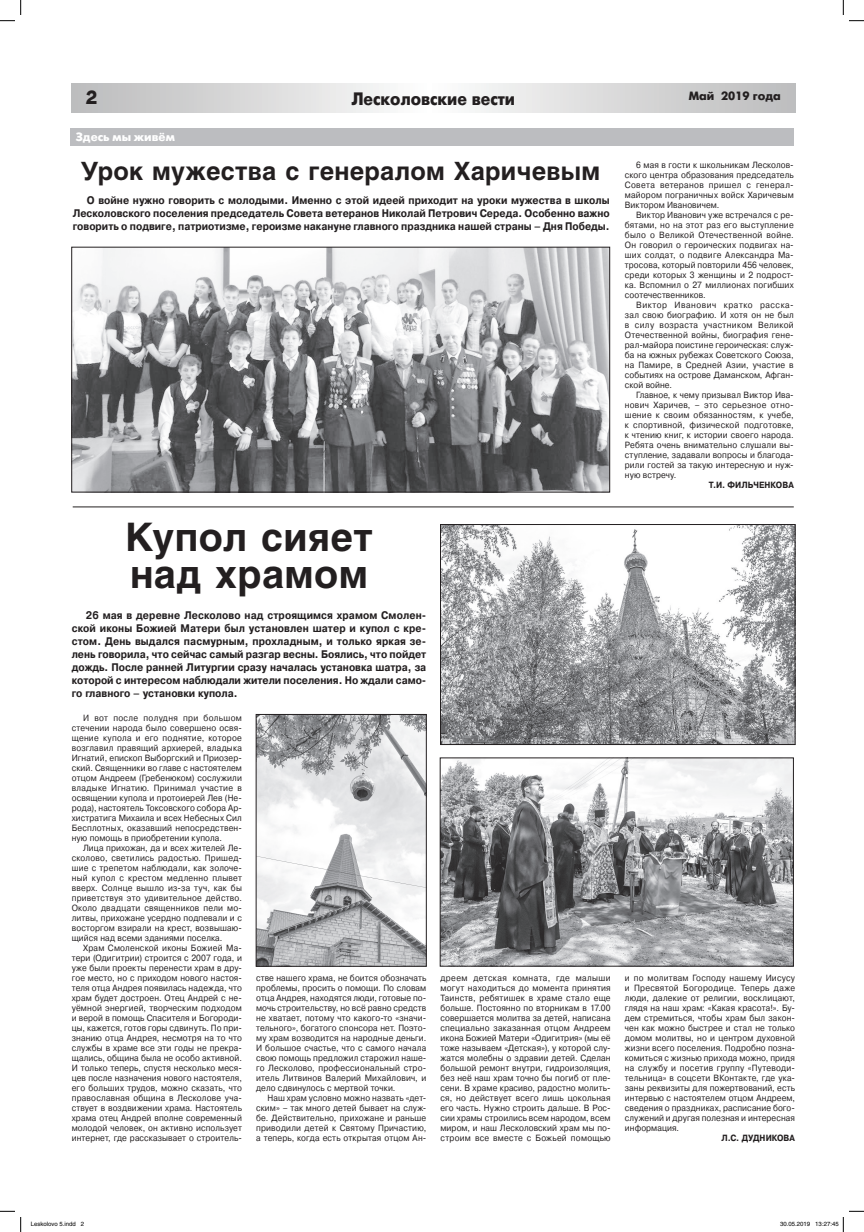
<style>
.page{position:relative;width:864px;height:1232px;background:#fff}
.page>*{position:absolute;margin:0;border:0;box-sizing:border-box;transform-origin:0 0}
.t1{font:700 39px/37px "Helios C";letter-spacing:.01em;color:#231f20}
.t2{font:700 25px "Helios C";letter-spacing:.01em;color:#231f20}
.t3{font:700 18px "Futura Futuris C";color:#231f20;scale:.9 1}
.t4{font:18px "Adver Gothic C";color:#231f20;scale:.9 1}
.t5{font:700 12px "Futura Futuris C";color:#fff}
.t6{font:700 12px "Futura Futuris C";color:#231f20}
.t7{font:700 11px/13px "Pragmatica C";color:#231f20;text-align:justify;scale:.9 1}
.t8{font:9px/10px "Pragmatica C";letter-spacing:.015em;color:#231f20;text-align:justify;scale:.92 1}
.t9{font:700 9px "Pragmatica C";letter-spacing:.005em;color:#231f20;scale:.9 1}
.t10{font:6px "Helvetica";color:#000}
</style>
<div class="page">
<svg style="left:72px;top:83px;width:723px;height:30px"></svg>
<div style="left:70px;top:128px;width:723px;height:17px;background:#bcbdc0"></div>
<img style="left:74px;top:249px;width:533px;height:241px">
<div style="left:72px;top:247px;width:537px;height:245px;border:1px solid #231f20"></div>
<img style="left:442px;top:760px;width:349px;height:204px">
<img style="left:258px;top:716px;width:166px;height:248px">
<div style="left:256px;top:714px;width:170px;height:252px;border:1px solid #231f20"></div>
<img style="left:442px;top:526px;width:351px;height:217px">
<div style="left:440px;top:524px;width:355px;height:221px;border:1px solid #231f20"></div>
<hr style="left:73px;top:507px;width:720px;height:1px;background:#231f20">
<svg style="left:0;top:0;width:21px;height:21px"></svg>
<svg style="left:0;top:1211px;width:21px;height:21px"></svg>
<svg style="left:842px;top:0;width:21px;height:21px"></svg>
<svg style="left:842px;top:1211px;width:21px;height:21px"></svg>
<h3 class="t4" style="left:86px;top:87px;width:14px">2</h3>
<h3 class="t3" style="left:351px;top:88px;width:183px">Лесколовские вести</h3>
<h3 class="t6" style="left:688px;top:89px;width:94px">Май 2019 года</h3>
<h3 class="t5" style="left:76px;top:130px;width:100px">Здесь мы живём</h3>
<p class="t8" style="left:624px;top:160px;width:185px;text-indent:11px">6 мая в гости к школьникам Лесколов&shy;ского центра образования председатель Совета ветеранов пришел с генерал&shy;майором пограничных войск Харичевым Виктором Ивановичем.</p>
<p class="t8" style="left:624px;top:210px;width:185px;text-indent:11px">Виктор Иванович уже встречался с ре&shy;бятами, но на этот раз его выступление было о Великой Отечественной войне.<br>Он говорил о героических подвигах на&shy;ших солдат, о подвиге Александра Ма&shy;тросова, который повторили 456 человек, среди которых 3 женщины и 2 подрост&shy;ка. Вспомнил о 27 миллионах погибших соотечественников.</p>
<p class="t8" style="left:624px;top:300px;width:185px;text-indent:11px">Виктор Иванович кратко расска&shy;зал свою биографию. И хотя он не был в силу возраста участником Великой Отечественной войны, биография гене&shy;рал-майора поистине героическая: служ&shy;ба на южных рубежах Советского Союза, на Памире, в Средней Азии, участие в событиях на острове Даманском, Афган&shy;ской войне.</p>
<p class="t8" style="left:624px;top:390px;width:185px;text-indent:11px">Главное, к чему призывал Виктор Ива&shy;нович Харичев, – это серьезное отно&shy;шение к своим обязанностям, к учебе, к спортивной, физической подготовке, к чтению книг, к истории своего народа.<br>Ребята очень внимательно слушали вы&shy;ступление, задавали вопросы и благода&shy;рили гостей за такую интересную и нуж&shy;ную встречу.</p>
<p class="t9" style="left:708px;top:480px;width:96px">Т.И. ФИЛЬЧЕНКОВА</p>
<h2 class="t2" style="left:81px;top:157px;width:521px">Урок мужества с генералом Харичевым</h2>
<p class="t7" style="left:73px;top:194px;width:598px;text-indent:14px">О войне нужно говорить с молодыми. Именно с этой идеей приходит на уроки мужества в школы Лесколовского поселения председатель Совета ветеранов Николай Петрович Середа. Особенно важно говорить о подвиге, патриотизме, героизме накануне главного праздника нашей страны – Дня Победы.</p>
<h1 class="t1" style="left:125px;top:519px;width:249px">Купол сияет над храмом</h1>
<p class="t7" style="left:72px;top:609px;width:395px;text-indent:14px">26 мая в деревне Лесколово над строящимся храмом Смолен&shy;ской иконы Божией Матери был установлен шатер и купол с кре&shy;стом. День выдался пасмурным, прохладным, и только яркая зе&shy;лень говорила, что сейчас самый разгар весны. Боялись, что пойдет дождь. После ранней Литургии сразу началась установка шатра, за которой с интересом наблюдали жители поселения. Но ждали само&shy;го главного – установки купола.</p>
<p class="t8" style="left:72px;top:713px;width:186px;text-indent:11px">И вот после полудня при большом стечении народа было совершено освя&shy;щение купола и его поднятие, которое возглавил правящий архиерей, владыка Игнатий, епископ Выборгский и Приозер&shy;ский. Священники во главе с настоятелем отцом Андреем (Гребенюком) сослужили владыке Игнатию. Принимал участие в освящении купола и протоиерей Лев (Не&shy;рода), настоятель Токсовского собора Ар&shy;хистратига Михаила и всех Небесных Сил Бесплотных, оказавший непосредствен&shy;ную помощь в приобретении купола.</p>
<p class="t8" style="left:72px;top:843px;width:186px;text-indent:11px">Лица прихожан, да и всех жителей Ле&shy;сколово, светились радостью. Пришед&shy;шие с трепетом наблюдали, как золоче&shy;ный купол с крестом медленно плывет вверх. Солнце вышло из-за туч, как бы приветствуя это удивительное действо.<br>Около двадцати священников пели мо&shy;литвы, прихожане усердно подпевали и с восторгом взирали на крест, возвышаю&shy;щийся над всеми зданиями поселка.</p>
<p class="t8" style="left:72px;top:943px;width:186px;text-indent:11px">Храм Смоленской иконы Божией Ма&shy;тери (Одигитрии) строится с 2007 года, и уже были проекты перенести храм в дру&shy;гое место, но с приходом нового настоя&shy;теля отца Андрея появилась надежда, что храм будет достроен. Отец Андрей с не&shy;уёмной энергией, творческим подходом и верой в помощь Спасителя и Богороди&shy;цы, кажется, готов горы сдвинуть. По при&shy;знанию отца Андрея, несмотря на то что службы в храме все эти годы не прекра&shy;щались, община была не особо активной.<br>И только теперь, спустя несколько меся&shy;цев после назначения нового настоятеля, его больших трудов, можно сказать, что православная община в Лесколове уча&shy;ствует в воздвижении храма. Настоятель храма отец Андрей вполне современный молодой человек, он активно использует интернет, где рассказывает о строитель-</p>
<p class="t8" style="left:256px;top:973px;width:186px">стве нашего храма, не боится обозначать проблемы, просить о помощи. По словам отца Андрея, находятся люди, готовые по&shy;мочь строительству, но всё равно средств не хватает, потому что какого-то «значи&shy;тельного», богатого спонсора нет. Поэто&shy;му храм возводится на народные деньги.<br>И большое счастье, что с самого начала свою помощь предложил старожил наше&shy;го Лесколово, профессиональный стро&shy;итель Литвинов Валерий Михайлович, и дело сдвинулось с мертвой точки.</p>
<p class="t8" style="left:256px;top:1093px;width:186px;text-indent:11px">Наш храм условно можно назвать «дет&shy;ским» – так много детей бывает на служ&shy;бе. Действительно, прихожане и раньше приводили детей к Святому Причастию, а теперь, когда есть открытая отцом Ан-</p>
<p class="t8" style="left:440px;top:973px;width:186px">дреем детская комната, где малыши могут находиться до момента принятия Таинств, ребятишек в храме стало еще больше. Постоянно по вторникам в 17.00 совершается молитва за детей, написана специально заказанная отцом Андреем икона Божией Матери «Одигитрия» (мы её тоже называем «Детская»), у которой слу&shy;жатся молебны о здравии детей. Сделан большой ремонт внутри, гидроизоляция, без неё наш храм точно бы погиб от пле&shy;сени. В храме красиво, радостно молить&shy;ся, но действует всего лишь цокольная его часть. Нужно строить дальше. В Рос&shy;сии храмы строились всем народом, всем миром, и наш Лесколовский храм мы по&shy;строим все вместе с Божьей помощью</p>
<p class="t8" style="left:624px;top:973px;width:186px">и по молитвам Господу нашему Иисусу и Пресвятой Богородице. Теперь даже люди, далекие от религии, восклицают, глядя на наш храм: «Какая красота!». Бу&shy;дем стремиться, чтобы храм был закон&shy;чен как можно быстрее и стал не только домом молитвы, но и центром духовной жизни всего поселения. Подробно позна&shy;комиться с жизнью прихода можно, придя на службу и посетив группу «Путеводи&shy;тельница» в соцсети ВКонтакте, где ука&shy;заны реквизиты для пожертвований, есть интервью с настоятелем отцом Андреем, сведения о праздниках, расписание бого&shy;служений и другая полезная и интересная информация.</p>
<p class="t9" style="left:721px;top:1133px;width:83px">Л.С. ДУДНИКОВА</p>
<p class="t10" style="left:31px;top:1220px;width:55px">Leskolovo 5.indd 2</p>
<p class="t10" style="left:780px;top:1220px;width:60px">30.05.2019 13:27:45</p>
</div>
